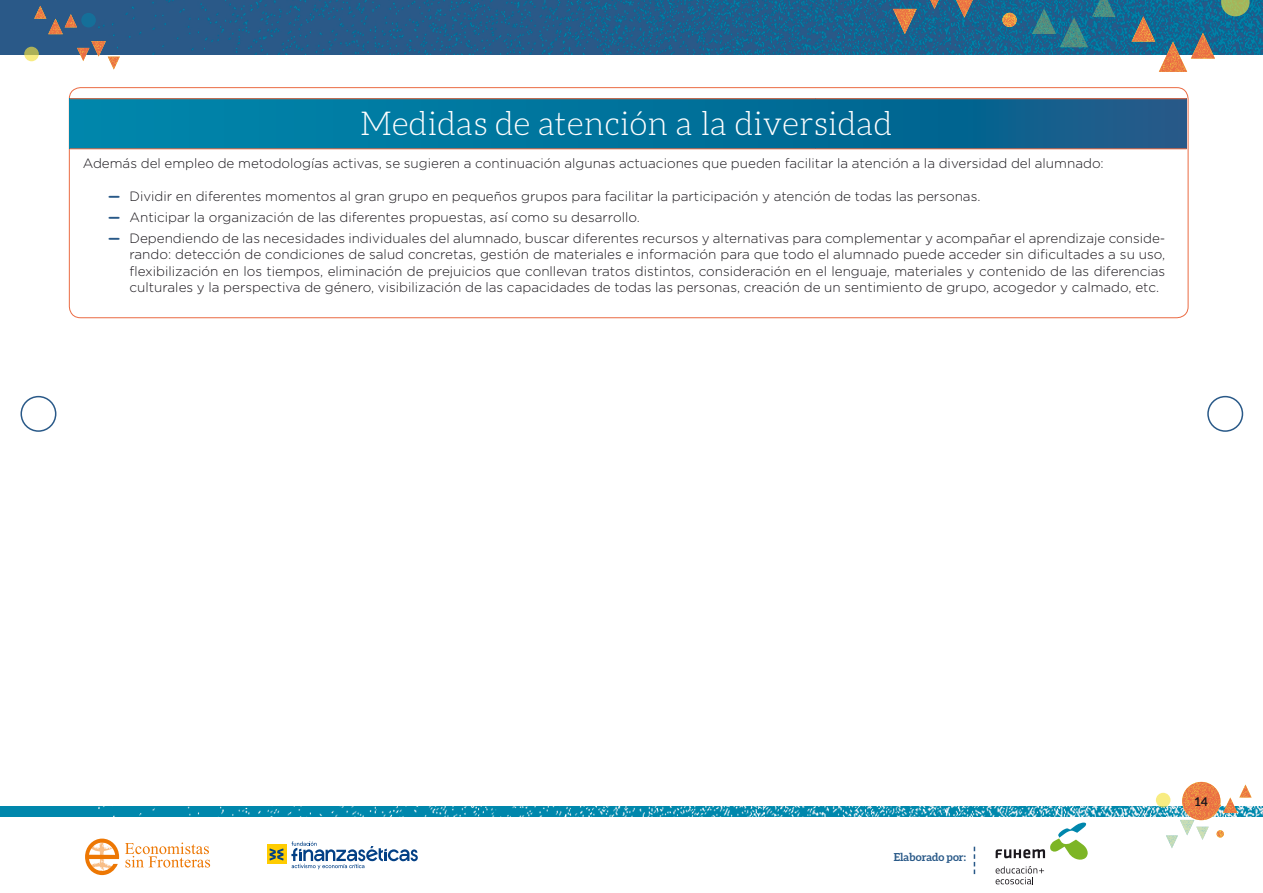
<style>
.page{position:relative;width:1263px;height:893px;background:#fff}
.page>*{position:absolute;margin:0;border:0;box-sizing:border-box;transform-origin:0 0}
.Headin_1{font:300 33px "Aleo";letter-spacing:.01em;color:#fff}
.parrafo{font:300 13.5px/16.5px "Gotham Rounded";color:#1a171c;text-align:justify}
.t1{font:700 12px "Aleo";color:#1a171c}
.t2{font:700 10.95px "Aleo";color:#295988}
.s1{font-weight:700;color:#295988}
</style>
<div class="page">
<div style="left:21px;top:396px;width:35px;height:36px;border:2px solid #295988;border-radius:50%"></div>
<div style="left:1207px;top:396px;width:36px;height:36px;border:2px solid #295988;border-radius:50%"></div>
<div style="left:69px;top:87px;width:1119px;height:231px;border:1px solid #eb6b43;border-radius:11px"></div>
<svg style="left:70px;top:99px;width:1117px;height:50px;background:#087199"></svg>
<hr style="left:70px;top:98px;width:373px;height:1px;background:#eb6b43">
<hr style="left:443px;top:98px;width:372px;height:1px;background:#eb6b43">
<hr style="left:815px;top:98px;width:372px;height:1px;background:#eb6b43">
<hr style="left:70px;top:149px;width:373px;height:1px;background:#eb6b43">
<hr style="left:443px;top:149px;width:372px;height:1px;background:#eb6b43">
<hr style="left:815px;top:149px;width:372px;height:1px;background:#eb6b43">
<img style="left:0;top:807px;width:1263px;height:9px">
<img style="left:0;top:0;width:1263px;height:54px">
<svg style="left:77px;top:41px;width:43px;height:29px"></svg>
<svg style="left:34px;top:6px;width:43px;height:28px"></svg>
<div style="left:81px;top:13px;width:15px;height:14px;background:#156f99;border-radius:50%"></div>
<svg style="left:24px;top:47px;width:15px;height:14px"></svg>
<svg style="left:1210px;top:784px;width:41px;height:29px"></svg>
<svg style="left:1166px;top:820px;width:43px;height:28px"></svg>
<svg style="left:1216px;top:830px;width:8px;height:8px"></svg>
<div style="left:1156px;top:793px;width:14px;height:14px;background:#f8ec82;border-radius:50%"></div>
<svg style="left:1131px;top:16px;width:84px;height:56px"></svg>
<img style="left:1191px;top:33px;width:24px;height:26px">
<svg style="left:893px;top:0;width:83px;height:34px;background:#376884"></svg>
<img style="left:952px;top:0;width:24px;height:18px">
<svg style="left:1032px;top:0;width:83px;height:47px;background:#1f6f8f"></svg>
<img style="left:1032px;top:8px;width:24px;height:26px">
<img style="left:1002px;top:13px;width:15px;height:14px;border-radius:7px">
<svg style="left:1221px;top:0;width:28px;height:16px"></svg>
<img style="left:1182px;top:782px;width:38px;height:38px;border-radius:19px">
<svg style="left:995px;top:866px;width:49px;height:18px"></svg>
<svg style="left:996px;top:822px;width:92px;height:38px"></svg>
<svg style="left:974px;top:847px;width:1px;height:27px"></svg>
<svg style="left:85px;top:839px;width:34px;height:36px"></svg>
<svg style="left:125px;top:842px;width:85px;height:25px"></svg>
<div style="left:267px;top:845px;width:19px;height:19px;background:#fc0"></div>
<svg style="left:269px;top:848px;width:15px;height:12px"></svg>
<svg style="left:291px;top:841px;width:127px;height:28px"></svg>
<h1 class="Headin_1" style="left:360px;top:106px;width:533px">Medidas de atención a la diversidad</h1>
<p class="parrafo" style="left:83px;top:154px;width:1023px">Además del empleo de metodologías activas, se sugieren a continuación algunas actuaciones que pueden facilitar la atención a la diversidad del alumnado:</p>
<p class="parrafo" style="left:108px;top:187px;width:874px"><span class="s1">—</span> Dividir en diferentes momentos al gran grupo en pequeños grupos para facilitar la participación y atención de todas las personas.</p>
<p class="parrafo" style="left:108px;top:208px;width:533px"><span class="s1">—</span> Anticipar la organización de las diferentes propuestas, así como su desarrollo.</p>
<p class="parrafo" style="left:129px;top:229px;width:1037px;text-indent:-21px"><span class="s1">—</span> Dependiendo de las necesidades individuales del alumnado, buscar diferentes recursos y alternativas para complementar y acompañar el aprendizaje conside&shy;rando: detección de condiciones de salud concretas, gestión de materiales e información para que todo el alumnado puede acceder sin dificultades a su uso, flexibilización en los tiempos, eliminación de prejuicios que conllevan tratos distintos, consideración en el lenguaje, materiales y contenido de las diferencias culturales y la perspectiva de género, visibilización de las capacidades de todas las personas, creación de un sentimiento de grupo, acogedor y calmado, etc.</p>
<p class="t2" style="left:894px;top:851px;width:74px">Elaborado por:</p>
<p class="t1" style="left:1195px;top:795px;width:14px">14</p>
</div>
